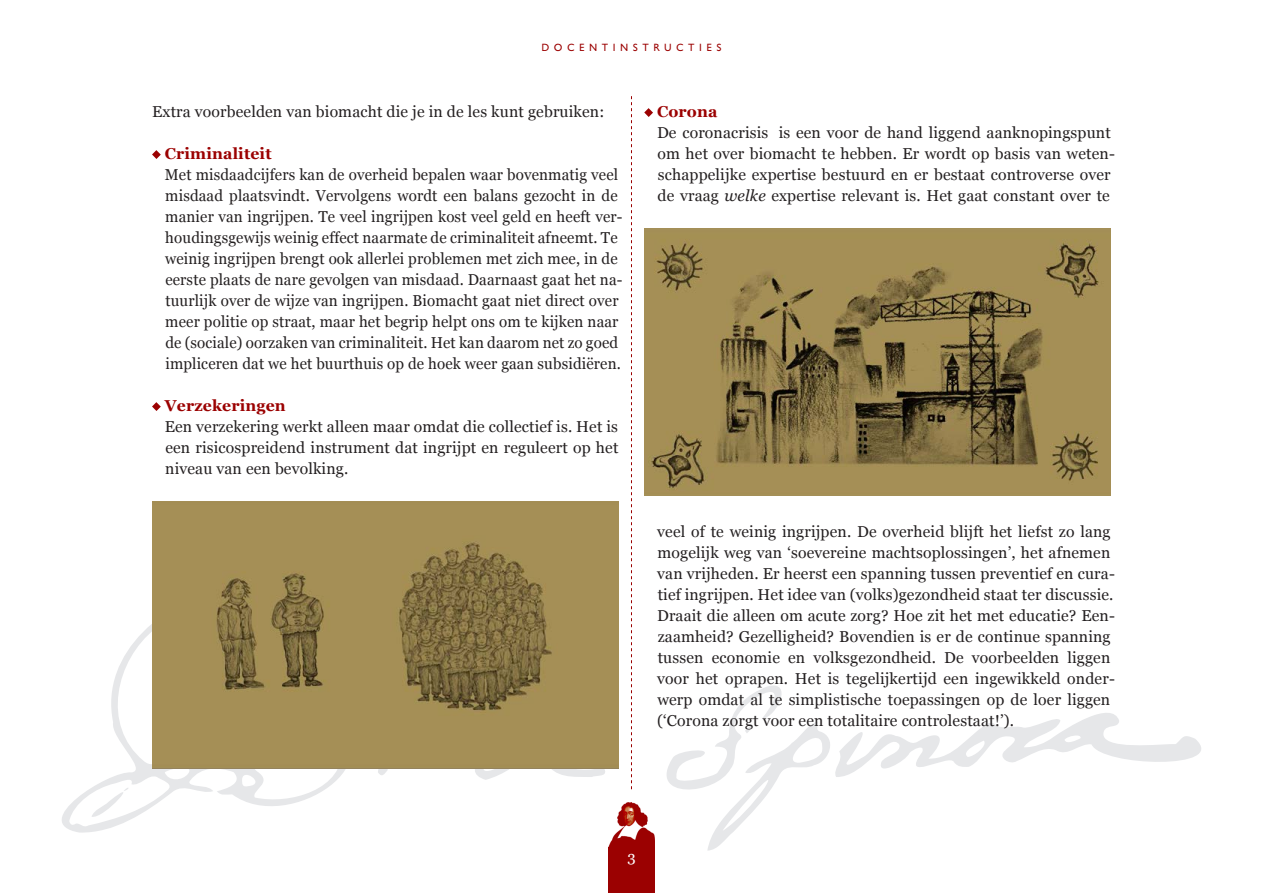
<style>
.page{position:relative;width:1263px;height:893px;background:#fff}
.page>*{position:absolute;margin:0;border:0;box-sizing:border-box;transform-origin:0 0}
.Alinea_inspringen{font:15.75px/21px "Georgia";letter-spacing:.01em;color:#231f20}
.Alinea_inspringen-2{font:15.75px/21px "Georgia";letter-spacing:.01em;color:#231f20;scale:.96 1}
.Platte_tekst{font:15.75px "Georgia";letter-spacing:.01em;color:#231f20}
.Platte_tekst-2{font:700 15.75px "Georgia";letter-spacing:.01em;color:#9b0101}
.t1{font:15px "Gill Sans MT Pro";letter-spacing:.3em;color:#9b0101}
.t2{font:15px "Georgia";color:#fff}
.s1{font-style:italic}
</style>
<div class="page">
<svg style="left:62px;top:624px;width:346px;height:209px"></svg>
<svg style="left:437px;top:768px;width:180px;height:12px"></svg>
<svg style="left:378px;top:768px;width:10px;height:10px"></svg>
<svg style="left:91px;top:773px;width:54px;height:47px"></svg>
<svg style="left:667px;top:685px;width:534px;height:166px"></svg>
<svg style="left:631px;top:96px;width:1px;height:693px"></svg>
<img style="left:608px;top:803px;width:47px;height:44px">
<div style="left:608px;top:847px;width:47px;height:46px;background:#9b0101"></div>
<svg style="left:152px;top:150px;width:9px;height:9px"></svg>
<svg style="left:152px;top:402px;width:9px;height:9px"></svg>
<svg style="left:644px;top:108px;width:9px;height:9px"></svg>
<img style="left:152px;top:502px;width:467px;height:266px">
<img style="left:644px;top:229px;width:467px;height:266px">
<p class="t1" style="left:541px;top:37px;width:182px">docentinstructies</p>
<p class="Platte_tekst" style="left:152px;top:103px;width:454px">Extra voorbeelden van biomacht die je in de les kunt gebruiken:</p>
<p class="Platte_tekst-2" style="left:165px;top:145px;width:108px">Criminaliteit</p>
<p class="Alinea_inspringen-2" style="left:165px;top:164px;width:478px">Met misdaadcijfers kan de overheid bepalen waar bovenmatig veel misdaad plaatsvindt. Vervolgens wordt een balans gezocht in de manier van ingrijpen. Te veel ingrijpen kost veel geld en heeft ver&shy;houdingsgewijs weinig effect naarmate de criminaliteit afneemt. Te weinig ingrijpen brengt ook allerlei problemen met zich mee, in de eerste plaats de nare gevolgen van misdaad. Daarnaast gaat het na&shy;tuurlijk over de wijze van ingrijpen. Biomacht gaat niet direct over meer politie op straat, maar het begrip helpt ons om te kijken naar de (sociale) oorzaken van criminaliteit. Het kan daarom net zo goed impliceren dat we het buurthuis op de hoek weer gaan subsidiëren.</p>
<p class="Platte_tekst-2" style="left:165px;top:397px;width:122px">Verzekeringen</p>
<p class="Alinea_inspringen" style="left:165px;top:416px;width:455px;text-align:justify">Een verzekering werkt alleen maar omdat die collectief is. Het is een risicospreidend instrument dat ingrijpt en reguleert op het niveau van een bevolking.</p>
<p class="Platte_tekst-2" style="left:657px;top:103px;width:62px">Corona</p>
<p class="Alinea_inspringen" style="left:657px;top:122px;width:459px">De coronacrisis is een voor de hand liggend aanknopingspunt om het over biomacht te hebben. Er wordt op basis van weten&shy;schappelijke expertise bestuurd en er bestaat controverse over de vraag <span class="s1">welke</span> expertise relevant is. Het gaat constant over te</p>
<p class="Alinea_inspringen" style="left:657px;top:521px;width:459px">veel of te weinig ingrijpen. De overheid blijft het liefst zo lang mogelijk weg van ‘soevereine machtsoplossingen’, het afnemen van vrijheden. Er heerst een spanning tussen preventief en cura&shy;tief ingrijpen. Het idee van (volks)gezondheid staat ter discussie.<br>Draait die alleen om acute zorg? Hoe zit het met educatie? Een&shy;zaamheid? Gezelligheid? Bovendien is er de continue spanning tussen economie en volksgezondheid. De voorbeelden liggen voor het oprapen. Het is tegelijkertijd een ingewikkeld onder&shy;werp omdat al te simplistische toepassingen op de loer liggen (‘Corona zorgt voor een totalitaire controlestaat!’).</p>
<p class="t2" style="left:627px;top:848px;width:10px">3</p>
</div>
